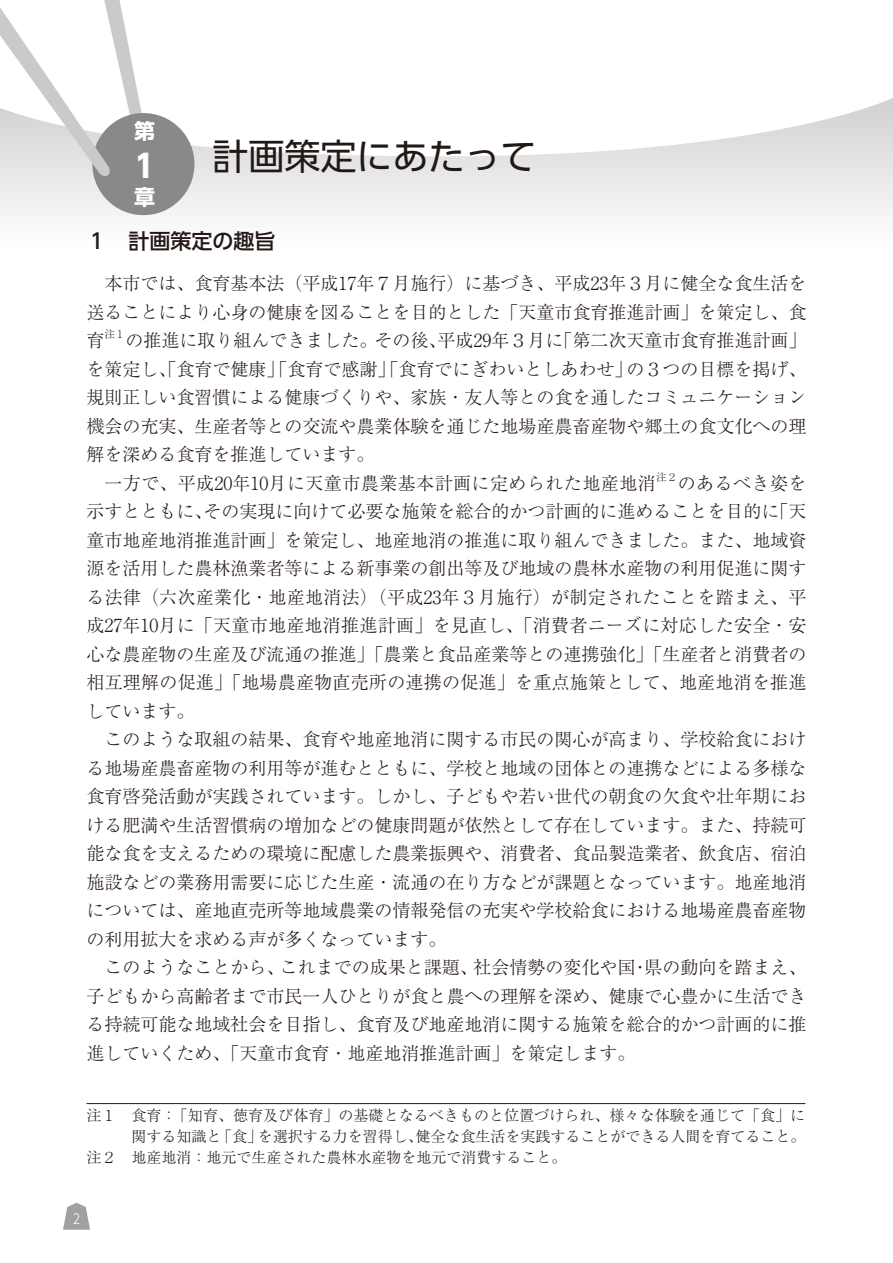
<style>
.page{position:relative;width:893px;height:1263px;background:#fff}
.page>*{position:absolute;margin:0;border:0;box-sizing:border-box;transform-origin:0 0}
.t1{font:36px "UD Shin Go Pr 6 N";color:#221815}
.t2{font:700 31.5px "UD Shin Go Pr 6 N";color:#fff}
.t3{font:500 21px "UD Shin Go Pr 6 N";color:#221815}
.t4{font:700 21px "UD Shin Go Pr 6 N";color:#fff}
.t5{font:300 18px/28.5px "Ryumin Pr 6";color:#221815;text-align:justify}
.t6{font:300 18px "Ryumin Pr 6";letter-spacing:.025em;color:#221815}
.t7{font:300 15px "Ryumin Pr 6";color:#221815}
.t8{font:300 13.5px "UD Shin Go Pr 6 N";color:#fff}
.t9{font:300 10.5px "Ryumin Pr 6";color:#221815}
</style>
<div class="page">
<svg style="left:0;top:98px;width:893px;height:118px"></svg>
<hr style="left:86px;top:1103px;width:719px;height:1px;background:#221815">
<div style="left:92px;top:113px;width:102px;height:102px;background:#898989;border-radius:50%"></div>
<svg style="left:0;top:0;width:147px;height:177px"></svg>
<svg style="left:63px;top:1203px;width:27px;height:27px"></svg>
<p class="t4" style="left:134px;top:114px;width:22px">第</p>
<h2 class="t2" style="left:129px;top:140px;width:21px">１</h2>
<p class="t4" style="left:134px;top:180px;width:22px">章</p>
<h1 class="t1" style="left:212px;top:127px;width:326px">計画策定にあたって</h1>
<p class="t3" style="left:86px;top:224px;width:191px">１　計画策定の趣旨</p>
<p class="t5" style="left:86px;top:268px;width:722px;text-indent:18px">本市では、食育基本法（平成17年７月施行）に基づき、平成23年３月に健全な食生活を送ることにより心身の健康を図ることを目的とした「天童市食育推進計画」を策定し、食育</p>
<p class="t9" style="left:104px;top:326px;width:22px">注１</p>
<p class="t5" style="left:125px;top:325px;width:683px">の推進に取り組んできました。その後、平成29年３月に「第二次天童市食育推進計画」</p>
<p class="t5" style="left:86px;top:354px;width:722px">を策定し、「食育で健康」「食育で感謝」「食育でにぎわいとしあわせ」の３つの目標を掲げ、</p>
<p class="t5" style="left:86px;top:382px;width:722px">規則正しい食習慣による健康づくりや、家族・友人等との食を通したコミュニケーション</p>
<p class="t5" style="left:86px;top:411px;width:722px">機会の充実、生産者等との交流や農業体験を通じた地場産農畜産物や郷土の食文化への理</p>
<p class="t5" style="left:86px;top:439px;width:289px">解を深める食育を推進しています。</p>
<p class="t6" style="left:104px;top:469px;width:553px">一方で、平成20年10月に天童市農業基本計画に定められた地産地消</p>
<p class="t9" style="left:656px;top:469px;width:23px">注２</p>
<p class="t5" style="left:86px;top:468px;width:722px;text-indent:591px">のあるべき姿を示すとともに、その実現に向けて必要な施策を総合的かつ計画的に進めることを目的に「天童市地産地消推進計画」を策定し、地産地消の推進に取り組んできました。また、地域資源を活用した農林漁業者等による新事業の創出等及び地域の農林水産物の利用促進に関する法律（六次産業化・地産地消法）（平成23年３月施行）が制定されたことを踏まえ、平成27年10月に「天童市地産地消推進計画」を見直し、「消費者ニーズに対応した安全・安心な農産物の生産及び流通の推進」「農業と食品産業等との連携強化」「生産者と消費者の相互理解の促進」「地場農産物直売所の連携の促進」を重点施策として、地産地消を推進しています。</p>
<p class="t5" style="left:86px;top:724px;width:721px;text-indent:18px">このような取組の結果、食育や地産地消に関する市民の関心が高まり、学校給食における地場産農畜産物の利用等が進むとともに、学校と地域の団体との連携などによる多様な食育啓発活動が実践されています。しかし、子どもや若い世代の朝食の欠食や壮年期における肥満や生活習慣病の増加などの健康問題が依然として存在しています。また、持続可能な食を支えるための環境に配慮した農業振興や、消費者、食品製造業者、飲食店、宿泊施設などの業務用需要に応じた生産・流通の在り方などが課題となっています。地産地消については、産地直売所等地域農業の情報発信の充実や学校給食における地場産農畜産物の利用拡大を求める声が多くなっています。</p>
<p class="t5" style="left:86px;top:952px;width:721px;text-indent:18px">このようなことから、これまでの成果と課題、社会情勢の変化や国・県の動向を踏まえ、子どもから高齢者まで市民一人ひとりが食と農への理解を深め、健康で心豊かに生活できる持続可能な地域社会を目指し、食育及び地産地消に関する施策を総合的かつ計画的に推進していくため、「天童市食育・地産地消推進計画」を策定します。</p>
<p class="t7" style="left:86px;top:1104px;width:720px">注１　食育：「知育、徳育及び体育」の基礎となるべきものと位置づけられ、様々な体験を通じて「食」に</p>
<p class="t7" style="left:131px;top:1125px;width:675px">関する知識と「食」を選択する力を習得し、健全な食生活を実践することができる人間を育てること。</p>
<p class="t7" style="left:86px;top:1146px;width:481px">注２　地産地消：地元で生産された農林水産物を地元で消費すること。</p>
<p class="t8" style="left:73px;top:1208px;width:8px">2</p>
</div>
